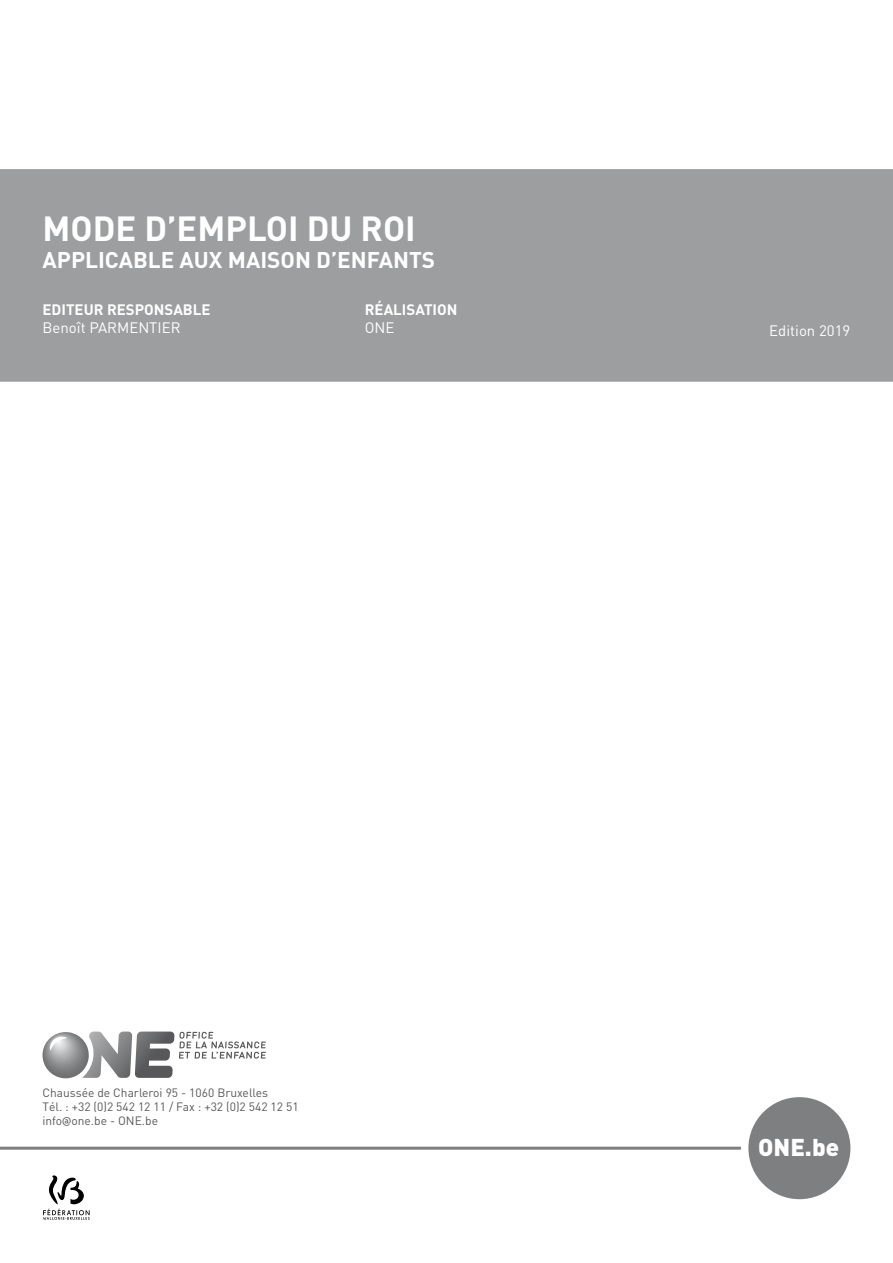
<style>
.page{position:relative;width:893px;height:1263px;background:#fff}
.page>*{position:absolute;margin:0;border:0;box-sizing:border-box;transform-origin:0 0}
.t1{font:34.5px "DIN Bold Alternate";color:#fff}
.t2{font:900 24px "DIN";color:#fff}
.t3{font:700 22.5px "DIN";color:#fff}
.t4{font:15px "DIN";color:#fff}
.t5{font:700 15px "DIN";color:#fff}
.t6{font:12px "DIN";color:#58585a}
.s1{font-family:"Trebuchet MS"}
</style>
<div class="page">
<div style="left:0;top:169px;width:893px;height:213px;background:#9c9e9f"></div>
<hr style="left:0;top:1147px;width:752px;height:3px;background:#7e7f81">
<div style="left:745px;top:1093px;width:109px;height:110px;background:#7e7f81;border-radius:50%"></div>
<div style="left:741px;top:1090px;width:117px;height:117px;border:8px solid #fff;border-radius:50%"></div>
<svg style="left:43px;top:1175px;width:47px;height:45px"></svg>
<svg style="left:43px;top:1031px;width:223px;height:47px"></svg>
<p class="t1" style="left:43px;top:206px;width:375px">MODE D’EMPLOI DU ROI</p>
<p class="t3" style="left:43px;top:245px;width:394px">APPLICABLE AUX MAISON D’ENFANTS</p>
<p class="t5" style="left:43px;top:300px;width:169px">EDITEUR RESPONSABLE</p>
<p class="t4" style="left:43px;top:318px;width:140px">Benoît PARMENTIER</p>
<p class="t5" style="left:365px;top:300px;width:94px">RÉALISATION</p>
<p class="t4" style="left:365px;top:318px;width:31px">ONE</p>
<p class="t6" style="left:43px;top:1085px;width:227px">Chaussée de Charleroi 95 - 1060 Bruxelles</p>
<p class="t6" style="left:43px;top:1099px;width:258px">Tél. : +32 (0)2 542 12 11 / Fax : +32 (0)2 542 12 51</p>
<p class="t6" style="left:43px;top:1113px;width:117px">info<span class="s1">@</span>one.be - ONE.be</p>
<p class="t4" style="left:769px;top:322px;width:83px">Edition 2019</p>
<p class="t2" style="left:758px;top:1131px;width:82px">ONE.be</p>
</div>
